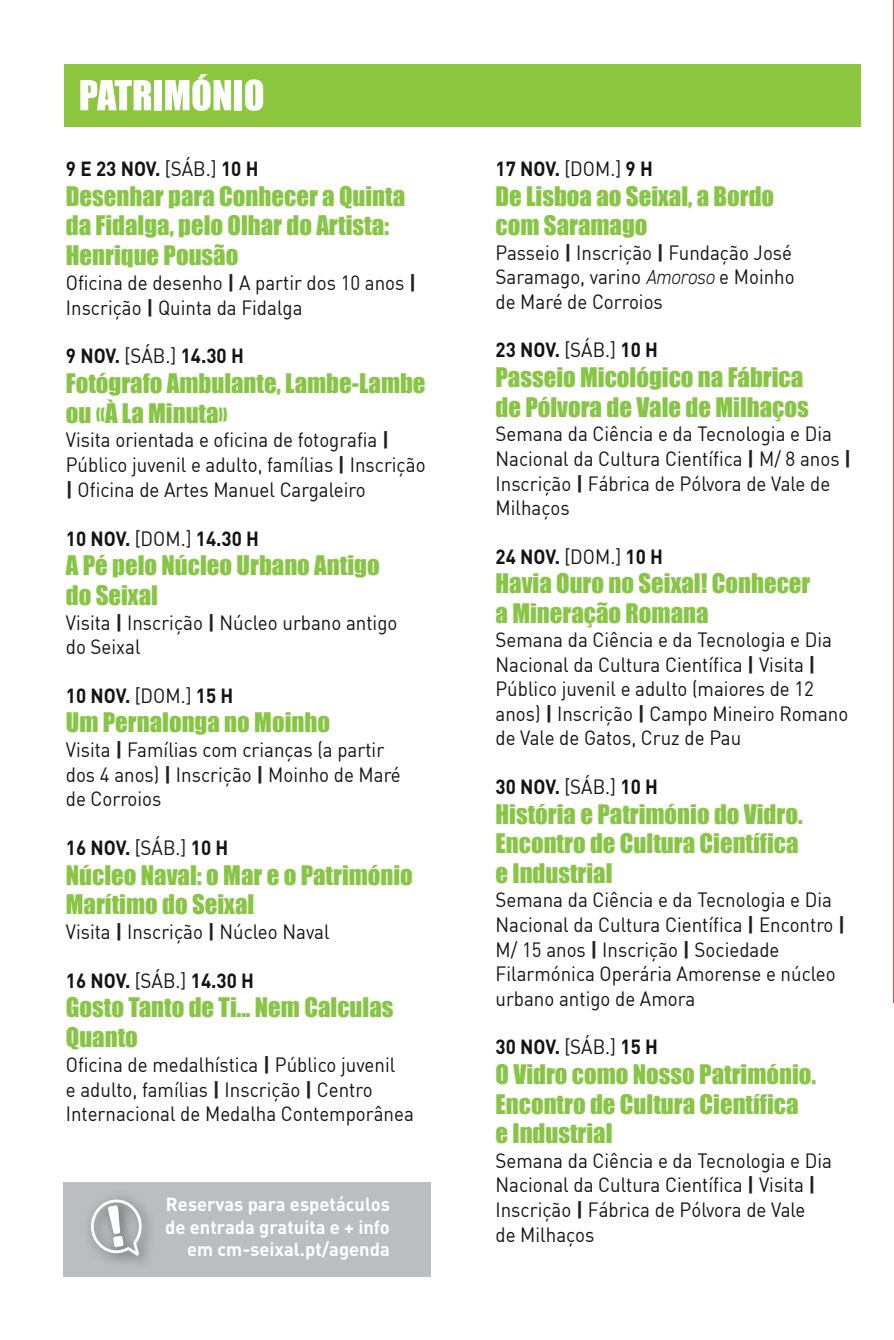
<style>
.page{position:relative;width:894px;height:1340px;background:#fff}
.page>*{position:absolute;margin:0;border:0;box-sizing:border-box;transform-origin:0 0}
.t1{font:24.75px/29.7px "Impact";color:#88c546}
.t2{font:20.25px/24.5px "DIN";color:#121312;scale:.92 1}
.t3{font:700 20.25px "DIN";color:#121312;scale:.92 1}
.t4{font:700 18.9px/22.5px "DIN";color:#fff;text-align:right}
.s1{font-weight:400}
.s2{font-weight:700;color:#231f20}
.s3{font-family:"DIN2014";font-weight:300;font-style:italic}
</style>
<div class="page">
<hr style="left:893px;top:0;width:1px;height:1002px;background:#c45751">
<div style="left:63px;top:1181px;width:367px;height:95px;background:#bcbdc0"></div>
<img style="left:89px;top:1197px;width:61px;height:66px">
<svg style="left:91px;top:1199px;width:51px;height:56px"></svg>
<div style="left:64px;top:64px;width:797px;height:63px;background:#8bc63e"></div>
<svg style="left:80px;top:80px;width:71px;height:30px"></svg>
<div style="left:154px;top:80px;width:8px;height:30px;background:#fff"></div>
<svg style="left:165px;top:74px;width:66px;height:37px"></svg>
<div style="left:234px;top:80px;width:8px;height:30px;background:#fff"></div>
<svg style="left:245px;top:79px;width:18px;height:32px"></svg>
<p class="t3" style="left:66px;top:155px;width:211px">9 E 23 NOV. <span class="s1">[SÁB.]</span> 10 H</p>
<p class="t1" style="left:66px;top:180px;width:341px">Desenhar para Conhecer a Quinta da Fidalga, pelo Olhar do Artista:<br>Henrique Pousão</p>
<p class="t2" style="left:66px;top:270px;width:382px">Oficina de desenho <span class="s2">|</span> A partir dos 10 anos <span class="s2">|<br></span>Inscrição <span class="s2">|</span> Quinta da Fidalga</p>
<p class="t3" style="left:66px;top:342px;width:195px">9 NOV. <span class="s1">[SÁB.]</span> 14.30 H</p>
<p class="t1" style="left:66px;top:367px;width:361px">Fotógrafo Ambulante, Lambe-Lambe ou «À La Minuta»</p>
<p class="t2" style="left:66px;top:427px;width:392px">Visita orientada e oficina de fotografia <span class="s2">|<br></span>Público juvenil e adulto, famílias <span class="s2">|</span> Inscrição <span class="s2">|</span> Oficina de Artes Manuel Cargaleiro</p>
<p class="t3" style="left:66px;top:525px;width:211px">10 NOV. <span class="s1">[DOM.]</span> 14.30 H</p>
<p class="t1" style="left:66px;top:550px;width:315px">A Pé pelo Núcleo Urbano Antigo do Seixal</p>
<p class="t2" style="left:66px;top:610px;width:362px">Visita <span class="s2">|</span> Inscrição <span class="s2">|</span> Núcleo urbano antigo do Seixal</p>
<p class="t3" style="left:66px;top:682px;width:184px">10 NOV. <span class="s1">[DOM.]</span> 15 H</p>
<p class="t1" style="left:66px;top:707px;width:266px">Um Pernalonga no Moinho</p>
<p class="t2" style="left:66px;top:737px;width:366px">Visita <span class="s2">|</span> Famílias com crianças (a partir dos 4 anos) <span class="s2">|</span> Inscrição <span class="s2">|</span> Moinho de Maré de Corroios</p>
<p class="t3" style="left:66px;top:834px;width:178px">16 NOV. <span class="s1">[SÁB.]</span> 10 H</p>
<p class="t1" style="left:66px;top:859px;width:348px">Núcleo Naval: o Mar e o Património<br>Marítimo do Seixal</p>
<p class="t2" style="left:66px;top:919px;width:288px">Visita <span class="s2">|</span> Inscrição <span class="s2">|</span> Núcleo Naval</p>
<p class="t3" style="left:66px;top:967px;width:206px">16 NOV. <span class="s1">[SÁB.]</span> 14.30 H</p>
<p class="t1" style="left:66px;top:992px;width:329px">Gosto Tanto de Ti... Nem Calculas<br>Quanto</p>
<p class="t2" style="left:66px;top:1051px;width:380px">Oficina de medalhística <span class="s2">|</span> Público juvenil<br>e adulto, famílias <span class="s2">|</span> Inscrição <span class="s2">|</span> Centro<br>Internacional de Medalha Contemporânea</p>
<p class="t4" style="left:165px;top:1192px;width:226px">Reservas para espetáculos de entrada gratuita e + info em cm-seixal.pt/agenda</p>
<p class="t3" style="left:495px;top:155px;width:173px">17 NOV. <span class="s1">[DOM.]</span> 9 H</p>
<p class="t1" style="left:495px;top:180px;width:280px">De Lisboa ao Seixal, a Bordo com Saramago</p>
<p class="t2" style="left:495px;top:240px;width:327px">Passeio <span class="s2">|</span> Inscrição <span class="s2">|</span> Fundação José<br>Saramago, varino <span class="s3">Amoroso</span> e Moinho de Maré de Corroios</p>
<p class="t3" style="left:495px;top:337px;width:178px">23 NOV. <span class="s1">[SÁB.]</span> 10 H</p>
<p class="t1" style="left:495px;top:362px;width:315px">Passeio Micológico na Fábrica de Pólvora de Vale de Milhaços</p>
<p class="t2" style="left:495px;top:421px;width:388px">Semana da Ciência e da Tecnologia e Dia<br>Nacional da Cultura Científica <span class="s2">|</span> M/ 8 anos <span class="s2">|<br></span>Inscrição <span class="s2">|</span> Fábrica de Pólvora de Vale de<br>Milhaços</p>
<p class="t3" style="left:495px;top:543px;width:184px">24 NOV. <span class="s1">[DOM.]</span> 10 H</p>
<p class="t1" style="left:495px;top:568px;width:316px">Havia Ouro no Seixal! Conhecer a Mineração Romana</p>
<p class="t2" style="left:495px;top:627px;width:385px">Semana da Ciência e da Tecnologia e Dia Nacional da Cultura Científica <span class="s2">|</span> Visita <span class="s2">| </span>Público juvenil e adulto (maiores de 12 anos) <span class="s2">|</span> Inscrição <span class="s2">|</span> Campo Mineiro Romano de Vale de Gatos, Cruz de Pau</p>
<p class="t3" style="left:495px;top:773px;width:178px">30 NOV. <span class="s1">[SÁB.]</span> 10 H</p>
<p class="t1" style="left:495px;top:798px;width:308px">História e Património do Vidro.<br>Encontro de Cultura Científica e Industrial</p>
<p class="t2" style="left:495px;top:887px;width:381px">Semana da Ciência e da Tecnologia e Dia Nacional da Cultura Científica <span class="s2">|</span> Encontro <span class="s2">| </span>M/ 15 anos <span class="s2">|</span> Inscrição <span class="s2">|</span> Sociedade Filarmónica Operária Amorense e núcleo urbano antigo de Amora</p>
<p class="t3" style="left:495px;top:1033px;width:178px">30 NOV. <span class="s1">[SÁB.]</span> 15 H</p>
<p class="t1" style="left:495px;top:1058px;width:322px">O Vidro como Nosso Património.<br>Encontro de Cultura Científica e Industrial</p>
<p class="t2" style="left:495px;top:1147px;width:367px">Semana da Ciência e da Tecnologia e Dia<br>Nacional da Cultura Científica <span class="s2">|</span> Visita <span class="s2">|<br></span>Inscrição <span class="s2">|</span> Fábrica de Pólvora de Vale<br>de Milhaços</p>
</div>
